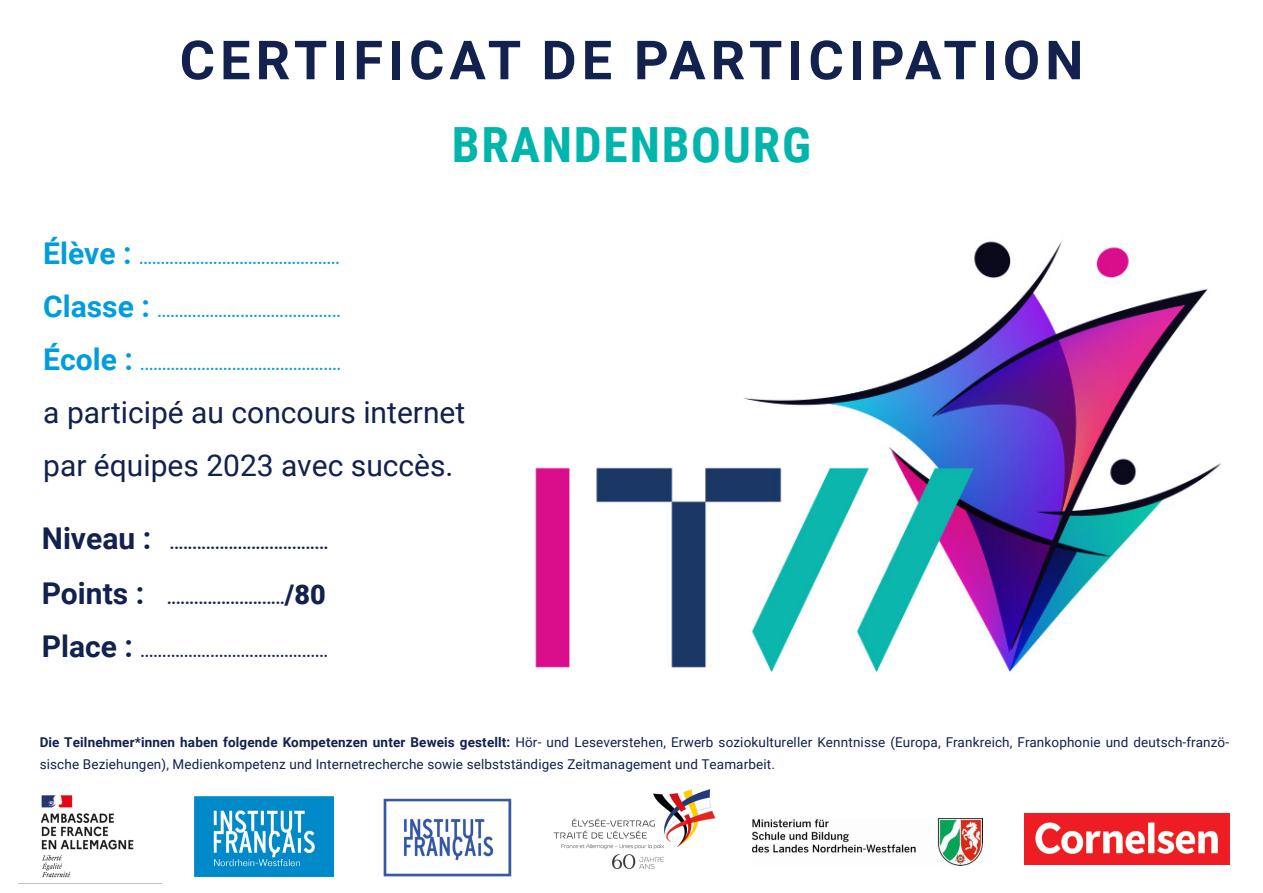
<style>
.page{position:relative;width:1263px;height:893px;background:#fff}
.page>*{position:absolute;margin:0;border:0;box-sizing:border-box;transform-origin:0 0}
.t1{font:700 54px "Roboto";letter-spacing:.095em;color:#12214d}
.t2{font:700 48.45px "Roboto Condensed";letter-spacing:.035em;color:#00b5ac}
.t3{font:30px "Roboto";color:#12214d}
.t4{font:700 15px "Roboto";color:#009ddc}
.t5{font:900 15px "Roboto";color:#12214d}
.t6{font:700 15px "Roboto";color:#12214d}
.t7{font:13.5px/22.5px "Roboto";letter-spacing:.01em;color:#12214d}
.s1{font-size:30px}
.s2{font-weight:700;font-size:30px}
.s3{font-size:27px}
.s4{font-weight:700}
</style>
<div class="page">
<img style="left:1025px;top:814px;width:204px;height:51px">
<img style="left:753px;top:818px;width:229px;height:47px">
<img style="left:18px;top:795px;width:144px;height:89px">
<img style="left:535px;top:241px;width:686px;height:432px">
<img style="left:195px;top:796px;width:139px;height:80px">
<img style="left:553px;top:789px;width:163px;height:80px">
<img style="left:383px;top:798px;width:129px;height:79px">
<p class="t1" style="left:180px;top:22px;width:905px">CERTIFICAT DE PARTICIPATION</p>
<p class="t2" style="left:452px;top:111px;width:360px">BRANDENBOURG</p>
<p class="t4" style="left:43px;top:248px;width:298px"><span class="s1">Élève :</span> ..............................................</p>
<p class="t4" style="left:43px;top:301px;width:299px"><span class="s1">Classe :</span> ..........................................</p>
<p class="t4" style="left:43px;top:354px;width:299px"><span class="s1">École :</span> ..............................................</p>
<p class="t3" style="left:43px;top:391px;width:424px">a participé au concours internet</p>
<p class="t3" style="left:43px;top:444px;width:412px">par équipes 2023 avec succès.</p>
<p class="t5" style="left:42px;top:533px;width:288px"><span class="s2">Niveau :</span> ...................................</p>
<p class="t5" style="left:42px;top:588px;width:285px"><span class="s2">Points :</span> ..........................<span class="s3">/80</span></p>
<p class="t6" style="left:42px;top:641px;width:288px"><span class="s1">Place :</span> ...........................................</p>
<p class="t7" style="left:40px;top:730px;width:1191px"><span class="s4">Die Teilnehmer*innen haben folgende Kompetenzen unter Beweis gestellt:</span> Hör- und Leseverstehen, Erwerb soziokultureller Kenntnisse (Europa, Frankreich, Frankophonie und deutsch-franzö&shy;sische Beziehungen), Medienkompetenz und Internetrecherche sowie selbstständiges Zeitmanagement und Teamarbeit.</p>
</div>
